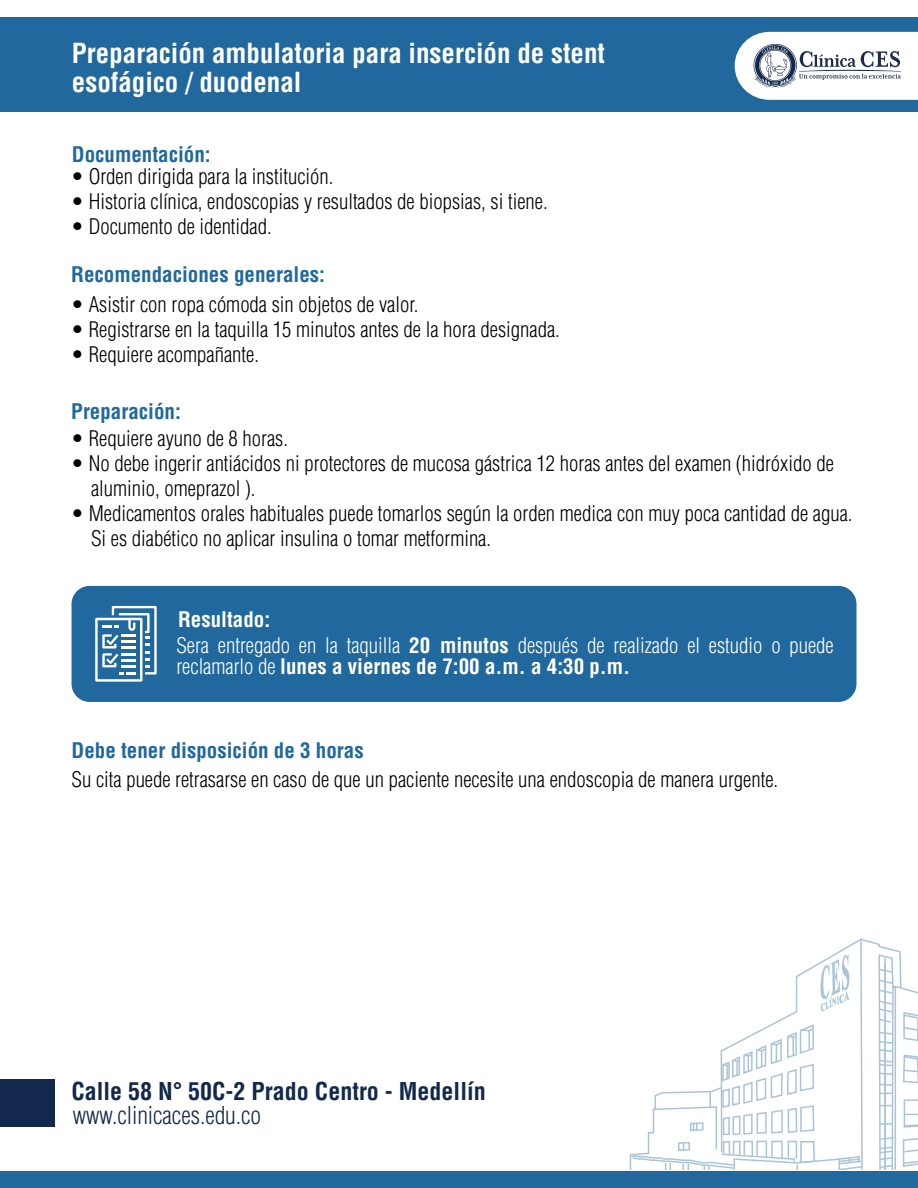
<style>
.page{position:relative;width:918px;height:1188px;background:#fff}
.page>*{position:absolute;margin:0;border:0;box-sizing:border-box;transform-origin:0 0}
.t1{font:700 condensed 27px/28.5px "Helvetica LT Std";color:#fff}
.t2{font:700 condensed 24px "Helvetica LT Std";color:#12284c}
.t3{font:300 condensed 24px "Helvetica LT Std";color:#12284c}
.t4{font:300 condensed 21px/25.2px "Helvetica LT Std";color:#000}
.t5{font:700 condensed 21px "Helvetica LT Std";color:#20689e}
.t6{font:300 condensed 21px/26px "Helvetica LT Std";color:#fff}
.t7{font:700 condensed 21px "Helvetica LT Std";color:#fff}
.s1{font-weight:700}
.s2{font-weight:300}
</style>
<div class="page">
<div style="left:0;top:17px;width:918px;height:95px;background:#20689e"></div>
<svg style="left:630px;top:938px;width:288px;height:232px"></svg>
<svg style="left:735px;top:32px;width:183px;height:68px;background:#dadfe6"></svg>
<div style="left:0;top:1171px;width:918px;height:17px;background:#20689e"></div>
<div style="left:0;top:1079px;width:55px;height:48px;background:#12284c"></div>
<div style="left:72px;top:586px;width:784px;height:116px;background:#20689e;border-radius:18px"></div>
<svg style="left:95px;top:606px;width:62px;height:76px"></svg>
<p class="t1" style="left:72px;top:39px;width:535px">Preparación ambulatoria para inserción de stent esofágico / duodenal</p>
<p class="t5" style="left:72px;top:141px;width:140px">Documentación:</p>
<p class="t4" style="left:71px;top:163px;width:264px">• Orden dirigida para la institución.</p>
<p class="t4" style="left:71px;top:189px;width:478px">• Historia clínica, endoscopias y resultados de biopsias, si tiene.</p>
<p class="t4" style="left:71px;top:214px;width:202px">• Documento de identidad.</p>
<p class="t5" style="left:71px;top:261px;width:255px">Recomendaciones generales:</p>
<p class="t4" style="left:71px;top:291px;width:349px">• Asistir con ropa cómoda sin objetos de valor.</p>
<p class="t4" style="left:71px;top:316px;width:490px">• Registrarse en la taquilla 15 minutos antes de la hora designada.</p>
<p class="t4" style="left:71px;top:342px;width:189px">• Requiere acompañante.</p>
<p class="t5" style="left:71px;top:398px;width:111px">Preparación:</p>
<p class="t4" style="left:71px;top:425px;width:218px">• Requiere ayuno de 8 horas.</p>
<p class="t4" style="left:91px;top:450px;width:744px;text-indent:-20px">• No debe ingerir antiácidos ni protectores de mucosa gástrica 12 horas antes del examen (hidróxido de aluminio, omeprazol ).</p>
<p class="t4" style="left:91px;top:501px;width:763px;text-indent:-20px">• Medicamentos orales habituales puede tomarlos según la orden medica con muy poca cantidad de agua.<br>Si es diabético no aplicar insulina o tomar metformina.</p>
<p class="t6" style="left:176px;top:606px;width:659px"><span class="s1">Resultado:<br></span>Sera entregado en la taquilla <span class="s1">20 minutos</span> después de realizado el estudio o puede</p>
<p class="t7" style="left:176px;top:653px;width:455px"><span class="s2">reclamarlo de</span> lunes a viernes de 7:00 a.m. a 4:30 p.m.</p>
<p class="t5" style="left:72px;top:738px;width:294px">Debe tener disposición de 3 horas</p>
<p class="t4" style="left:72px;top:766px;width:708px">Su cita puede retrasarse en caso de que un paciente necesite una endoscopia de manera urgente.</p>
<p class="t2" style="left:71px;top:1076px;width:416px">Calle 58 N° 50C-2 Prado Centro - Medellín</p>
<p class="t3" style="left:73px;top:1101px;width:190px">www.clinicaces.edu.co</p>
</div>
